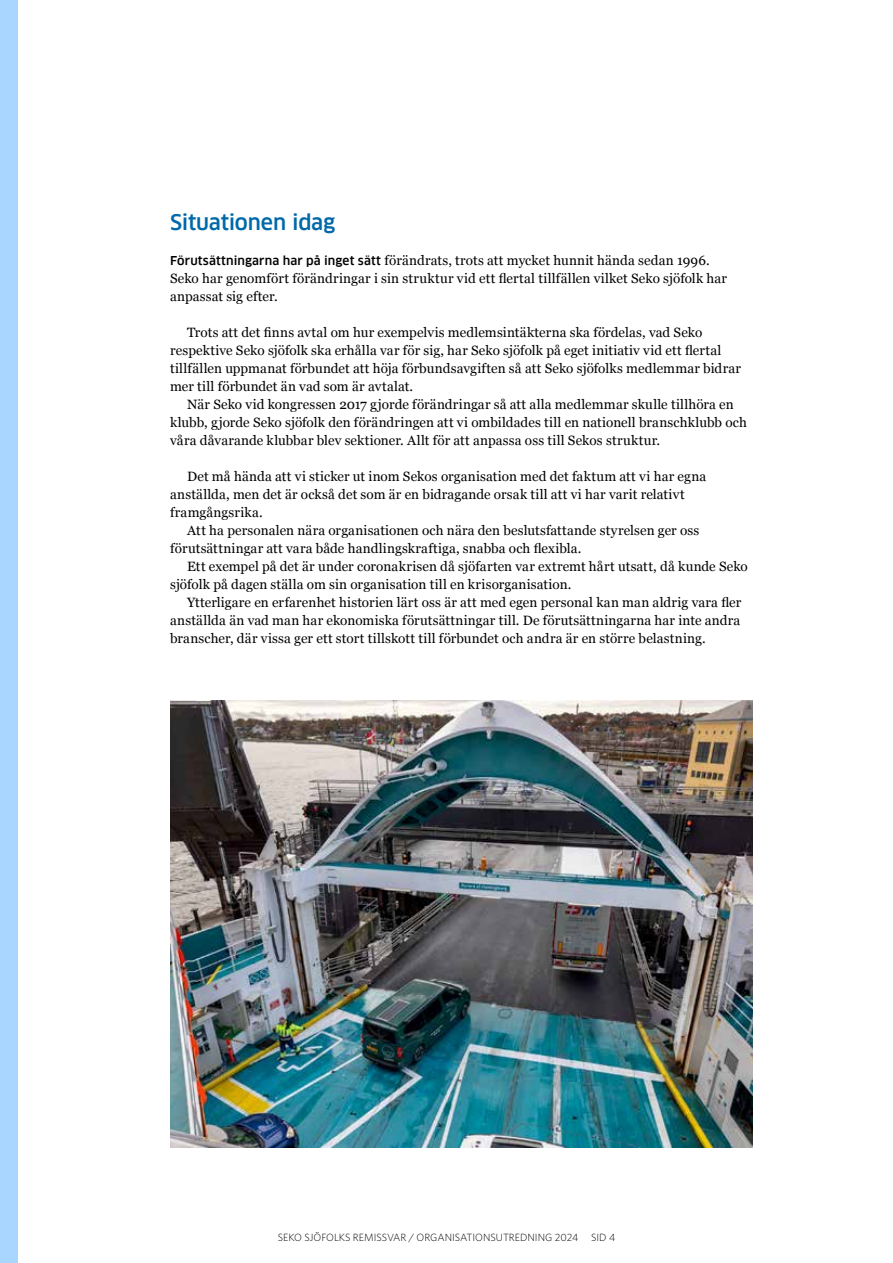
<style>
.page{position:relative;width:893px;height:1263px;background:#fff}
.page>*{position:absolute;margin:0;border:0;box-sizing:border-box;transform-origin:0 0}
.t1{font:500 21px "Clan Pro";letter-spacing:-.015em;color:#0069a9}
.t2{font:13.5px/18px "Georgia";letter-spacing:.01em;color:#000}
.t3{font:300 10.5px "Whitney";color:#000}
.s1{font-family:"Clan Pro";font-weight:500;font-size:12px}
</style>
<div class="page">
<div style="left:0;top:0;width:18px;height:1263px;background:#a8d6ff"></div>
<img style="left:170px;top:701px;width:583px;height:446px">
<h1 class="t1" style="left:170px;top:210px;width:167px">Situationen idag</h1>
<p class="t2" style="left:170px;top:250px;width:558px"><span class="s1">Förutsättningarna har på inget sätt</span> förändrats, trots att mycket hunnit hända sedan 1996.<br>Seko har genomfört förändringar i sin struktur vid ett flertal tillfällen vilket Seko sjöfolk har anpassat sig efter.</p>
<p class="t2" style="left:170px;top:322px;width:572px;text-indent:17px">Trots att det finns avtal om hur exempelvis medlemsintäkterna ska fördelas, vad Seko respektive Seko sjöfolk ska erhålla var för sig, har Seko sjöfolk på eget initiativ vid ett flertal tillfällen uppmanat förbundet att höja förbundsavgiften så att Seko sjöfolks medlemmar bidrar mer till förbundet än vad som är avtalat.</p>
<p class="t2" style="left:170px;top:394px;width:578px;text-indent:17px">När Seko vid kongressen 2017 gjorde förändringar så att alla medlemmar skulle tillhöra en klubb, gjorde Seko sjöfolk den förändringen att vi ombildades till en nationell branschklubb och våra dåvarande klubbar blev sektioner. Allt för att anpassa oss till Sekos struktur.</p>
<p class="t2" style="left:170px;top:466px;width:538px;text-indent:17px">Det må hända att vi sticker ut inom Sekos organisation med det faktum att vi har egna anställda, men det är också det som är en bidragande orsak till att vi har varit relativt framgångsrika.</p>
<p class="t2" style="left:170px;top:520px;width:531px;text-indent:17px">Att ha personalen nära organisationen och nära den beslutsfattande styrelsen ger oss förutsättningar att vara både handlingskraftiga, snabba och flexibla.</p>
<p class="t2" style="left:170px;top:556px;width:579px;text-indent:17px">Ett exempel på det är under coronakrisen då sjöfarten var extremt hårt utsatt, då kunde Seko sjöfolk på dagen ställa om sin organisation till en krisorganisation.</p>
<p class="t2" style="left:170px;top:592px;width:573px;text-align:justify;text-indent:17px">Ytterligare en erfarenhet historien lärt oss är att med egen personal kan man aldrig vara fler anställda än vad man har ekonomiska förutsättningar till. De förutsättningarna har inte andra branscher, där vissa ger ett stort tillskott till förbundet och andra är en större belastning.</p>
<p class="t3" style="left:278px;top:1231px;width:339px">SEKO SJÖFOLKS REMISSVAR / ORGANISATIONSUTREDNING 2024 SID 4</p>
</div>
